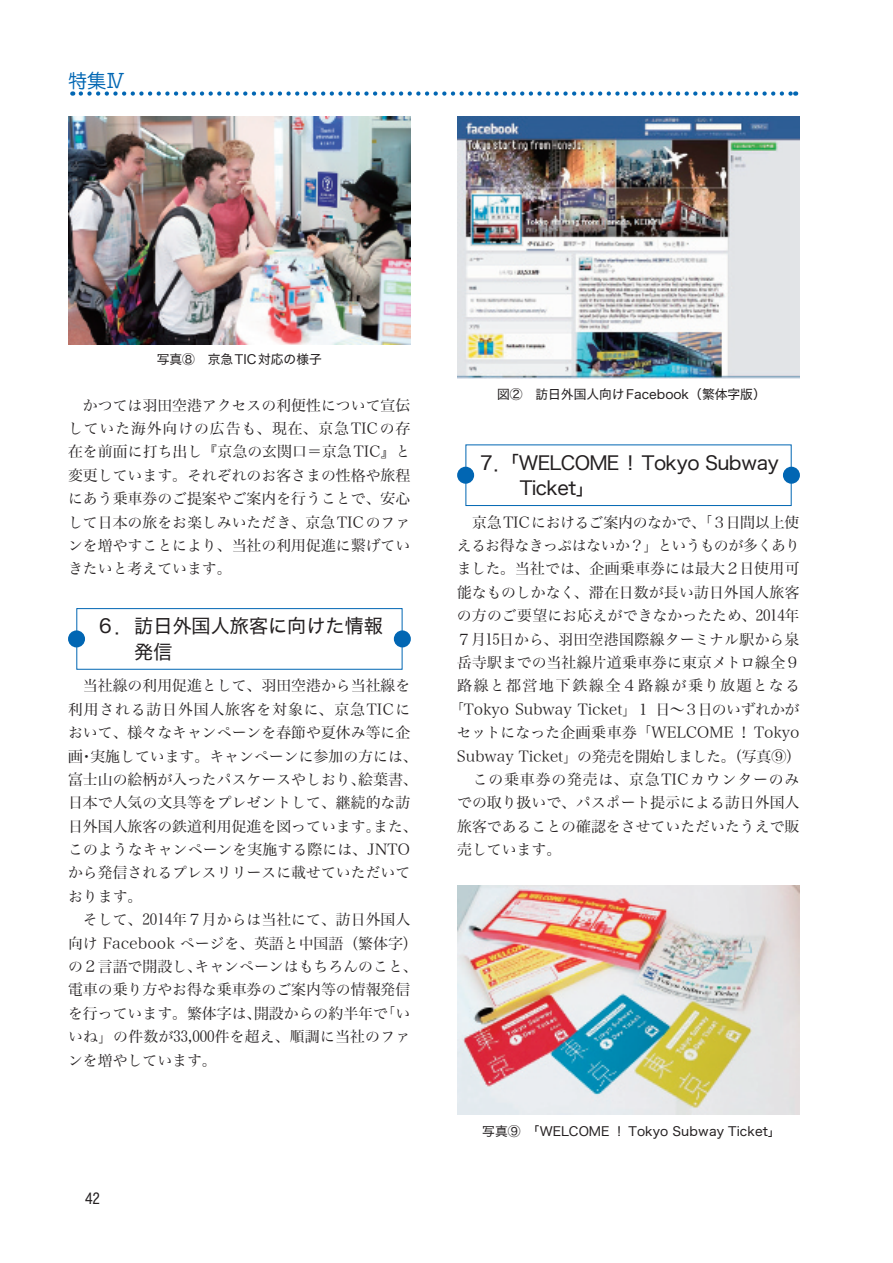
<style>
.page{position:relative;width:893px;height:1263px;background:#fff}
.page>*{position:absolute;margin:0;border:0;box-sizing:border-box;transform-origin:0 0}
.t1{font:19.2px "Hiragino Kaku W4 90 msp RKSJ H";letter-spacing:-.035em;color:#231f20}
.t2{font:19.2px "Hiragino Kaku W4 90 ms RKSJ H";color:#231f20}
.t3{font:19.2px "Jun 201 Pro Regular 90 msp RKSJ H";color:#0166b3}
.t4{font:14.85px/23.4px "Hiragino Min W3 90 ms RKSJ H";color:#231f20;text-align:justify}
.t5{font:14.85px "Hiragino Min W3 90 msp RKSJ H";letter-spacing:-.01em;color:#231f20}
.t6{font:14.85px "Hiragino Min W3 90 ms RKSJ H";letter-spacing:-.03em;color:#231f20}
.t7{font:14.85px "Hiragino Min W3 90 ms RKSJ H";letter-spacing:-.02em;color:#231f20}
.t8{font:14.85px "Hiragino Min W3 90 ms RKSJ H";letter-spacing:-.045em;color:#231f20}
.t9{font:14.85px "Hiragino Min W3 90 ms RKSJ H";letter-spacing:.055em;color:#231f20}
.t10{font:14.85px "Hiragino Min W3 90 ms RKSJ H";letter-spacing:.11em;color:#231f20}
.t11{font:14.85px "Hiragino Kaku W4 90 ms RKSJ H";color:#231f20}
.t12{font:12.75px "Hiragino Kaku W4 90 ms RKSJ H";color:#231f20}
.t13{font:12.75px "Hiragino Kaku W4 90 msp RKSJ H";color:#231f20}
.s1{font-family:"Hiragino Kaku W4 90 msp RKSJ H"}
.s2{font-family:"Hiragino Min W3 90 msp RKSJ H"}
.s3{font-family:"Hiragino Kaku W4 90 ms RKSJ H"}
.s4{font-family:"Hiragino Min W3 90 ms RKSJ H"}
</style>
<div class="page">
<img style="left:68px;top:117px;width:343px;height:227px">
<div style="left:77px;top:608px;width:325px;height:61px;border:1px solid #0166b3"></div>
<div style="left:68px;top:630px;width:17px;height:17px;background:#0166b3;border-radius:50%"></div>
<div style="left:394px;top:630px;width:17px;height:17px;background:#0166b3;border-radius:50%"></div>
<img style="left:457px;top:117px;width:342px;height:261px">
<div style="left:466px;top:445px;width:325px;height:61px;border:1px solid #0166b3"></div>
<div style="left:457px;top:467px;width:17px;height:17px;background:#0166b3;border-radius:50%"></div>
<div style="left:783px;top:467px;width:17px;height:17px;background:#0166b3;border-radius:50%"></div>
<img style="left:457px;top:886px;width:342px;height:228px">
<svg style="left:81px;top:91px;width:715px;height:5px"></svg>
<p class="t3" style="left:68px;top:74px;width:59px">特集Ⅳ</p>
<p class="t12" style="left:157px;top:353px;width:167px">写真⑧　京急<span class="s1">TIC</span>対応の様子</p>
<p class="t4" style="left:68px;top:394px;width:344px">　かつては羽田空港アクセスの利便性について宣伝していた海外向けの広告も、現在、京急<span class="s2">TIC</span>の存在を前面に打ち出し『京急の玄関口＝京急<span class="s2">TIC</span>』と変更しています。それぞれのお客さまの性格や旅程にあう乗車券のご提案やご案内を行うことで、安心して日本の旅をお楽しみいただき、京急<span class="s2">TIC</span>のファンを増やすことにより、当社の利用促進に繋げていきたいと考えています。</p>
<p class="t2" style="left:96px;top:616px;width:289px">６．訪日外国人旅客に向けた情報</p>
<p class="t4" style="left:68px;top:674px;width:351px;text-align:left">　当社線の利用促進として、羽田空港から当社線を利用される訪日外国人旅客を対象に、京急<span class="s2">TIC</span>において、様々なキャンペーンを春節や夏休み等に企画・実施しています。キャンペーンに参加の方には、富士山の絵柄が入ったパスケースやしおり、絵葉書、日本で人気の文具等をプレゼントして、継続的な訪日外国人旅客の鉄道利用促進を図っています。また、このようなキャンペーンを実施する際には、<span class="s2">JNTO</span>から発信されるプレスリリースに載せていただいております。<br>　そして、2014年７月からは当社にて、訪日外国人向け <span class="s2">Facebook</span> ページを、英語と中国語（繁体字）の２言語で開設し、キャンペーンはもちろんのこと、電車の乗り方やお得な乗車券のご案内等の情報発信を行っています。繁体字は、開設からの約半年で「いいね」の件数が33<span class="s2">,</span>000件を超え、順調に当社のファンを増やしています。</p>
<p class="t11" style="left:85px;top:1191px;width:16px">42</p>
<p class="t12" style="left:497px;top:387px;width:270px">図②　訪日外国人向け<span class="s1">Facebook</span>（繁体字版）</p>
<p class="t1" style="left:477px;top:453px;width:303px"><span class="s3">７．「</span>WELCOME<span class="s3">！</span>Tokyo Subway</p>
<p class="t7" style="left:457px;top:514px;width:344px">　京急<span class="s2">TIC</span>におけるご案内のなかで、「３日間以上使</p>
<p class="t8" style="left:457px;top:538px;width:345px">えるお得なきっぷはないか？」というものが多くあり</p>
<p class="t4" style="left:457px;top:558px;width:344px">ました。当社では、企画乗車券には最大２日使用可</p>
<p class="t4" style="left:457px;top:581px;width:344px">能なものしかなく、滞在日数が長い訪日外国人旅客</p>
<p class="t4" style="left:457px;top:604px;width:344px">の方のご要望にお応えができなかったため、2014年</p>
<p class="t4" style="left:457px;top:628px;width:344px">７月15日から、羽田空港国際線ターミナル駅から泉</p>
<p class="t4" style="left:457px;top:651px;width:345px">岳寺駅までの当社線片道乗車券に東京メトロ線全９</p>
<p class="t10" style="left:457px;top:678px;width:344px">路線と都営地下鉄線全４路線が乗り放題となる</p>
<p class="t5" style="left:449px;top:702px;width:352px"><span class="s4">「</span>Tokyo Subway Ticket<span class="s4">」１日～３日のいずれかが</span></p>
<p class="t4" style="left:457px;top:721px;width:344px">セットになった企画乗車券「<span class="s2">WELCOME</span> ！ <span class="s2">Tokyo</span></p>
<p class="t6" style="left:457px;top:748px;width:345px"><span class="s2">Subway Ticket</span>」の発売を開始しました。（写真⑨）</p>
<p class="t9" style="left:457px;top:772px;width:344px">　この乗車券の発売は、京急<span class="s2">TIC</span>カウンターのみ</p>
<p class="t4" style="left:457px;top:791px;width:344px">での取り扱いで、パスポート提示による訪日外国人</p>
<p class="t4" style="left:457px;top:815px;width:344px">旅客であることの確認をさせていただいたうえで販</p>
<p class="t4" style="left:457px;top:838px;width:106px">売しています。</p>
<p class="t13" style="left:482px;top:1125px;width:300px"><span class="s3">写真⑨　「</span>WELCOME <span class="s3">！</span> Tokyo Subway Ticket<span class="s3">」</span></p>
</div>
